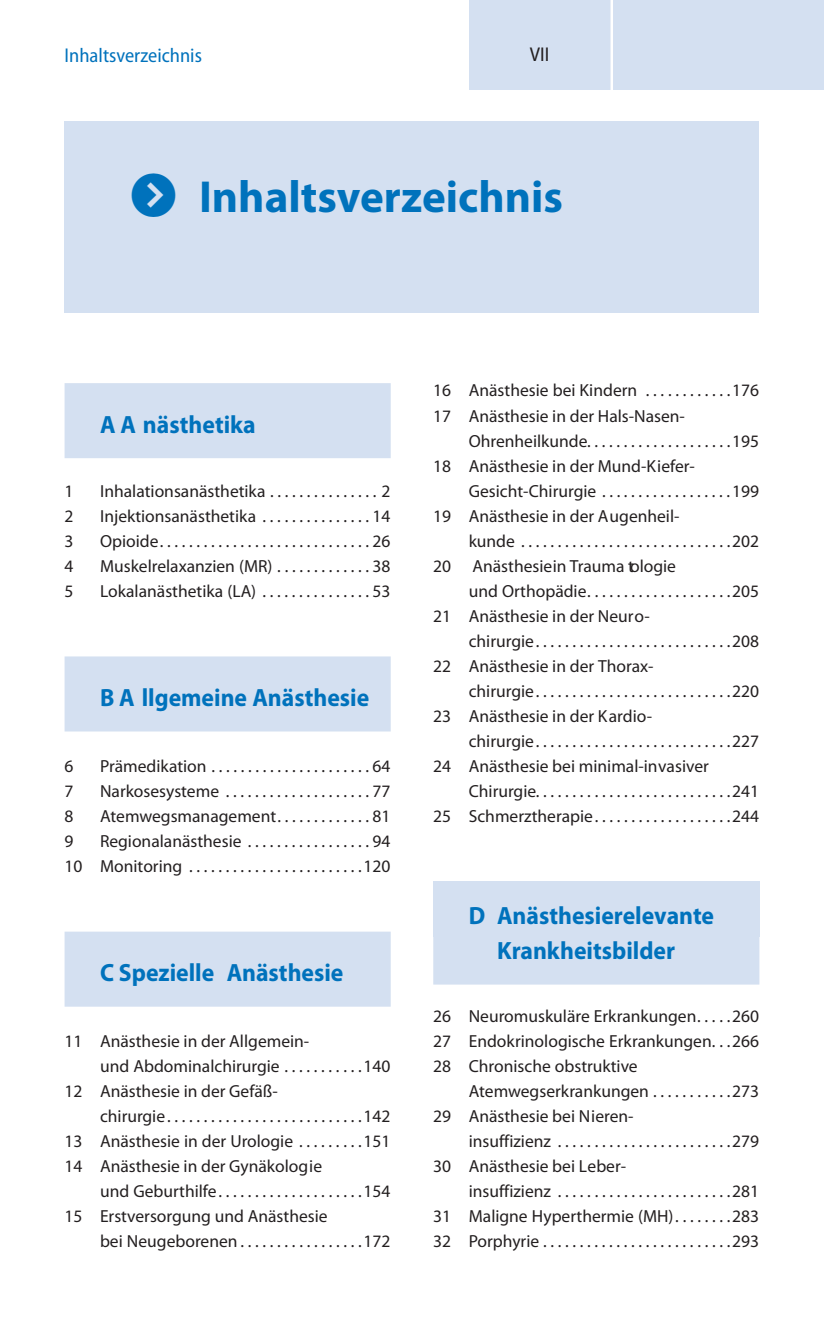
<style>
.page{position:relative;width:824px;height:1343px;background:#fff}
.page>*{position:absolute;margin:0;border:0;box-sizing:border-box;transform-origin:0 0}
.t1{font:700 45px "Myriad Pro";color:#0072bc}
.t2{font:700 25px/35px "Myriad Pro";color:#0072bc;text-align:center;scale:.95 1}
.t3{font:semi-condensed 20px "Myriad Pro";color:#0072bc}
.t4{font:semi-condensed 20px "Myriad Pro";color:#231f20}
.t5{font:17.5px/25px "Myriad Pro";color:#231f20}
.s1{font-family:"S Buttons";font-weight:400;font-size:35px}
</style>
<div class="page">
<div style="left:433px;top:881px;width:326px;height:55px;background:#d4e0f1"></div>
<div style="left:468px;top:0;width:356px;height:89px;background:#d4e0f1"></div>
<hr style="left:610px;top:0;width:3px;height:100px;background:#fff">
<div style="left:65px;top:121px;width:694px;height:192px;background:#d4e0f1"></div>
<div style="left:65px;top:383px;width:326px;height:75px;background:#d4e0f1"></div>
<div style="left:65px;top:656px;width:326px;height:75px;background:#d4e0f1"></div>
<div style="left:65px;top:931px;width:326px;height:75px;background:#d4e0f1"></div>
<div style="left:433px;top:909px;width:326px;height:75px;background:#d4e0f1"></div>
<p class="t3" style="left:65px;top:47px;width:139px">Inhaltsverzeichnis</p>
<p class="t4" style="left:530px;top:47px;width:21px">VII</p>
<h1 class="t1" style="left:135px;top:167px;width:429px"><span class="s1">&gt;</span> Inhaltsverzeichnis</h1>
<h2 class="t2" style="left:100px;top:406px;width:165px">A A nästhetika</h2>
<p class="t5" style="left:65px;top:478px;width:10px">1</p>
<p class="t5" style="left:100px;top:478px;width:292px">Inhalationsanästhetika . . . . . . . . . . . . . . . 2</p>
<p class="t5" style="left:65px;top:503px;width:10px">2</p>
<p class="t5" style="left:100px;top:503px;width:292px">Injektionsanästhetika . . . . . . . . . . . . . . . 14</p>
<p class="t5" style="left:65px;top:528px;width:10px">3</p>
<p class="t5" style="left:100px;top:528px;width:292px">Opioide . . . . . . . . . . . . . . . . . . . . . . . . . . . . . 26</p>
<p class="t5" style="left:65px;top:553px;width:10px">4</p>
<p class="t5" style="left:100px;top:553px;width:292px">Muskelrelaxanzien (MR) . . . . . . . . . . . . . 38</p>
<p class="t5" style="left:65px;top:578px;width:10px">5</p>
<p class="t5" style="left:100px;top:578px;width:292px">Lokalanästhetika (LA) . . . . . . . . . . . . . . . 53</p>
<h2 class="t2" style="left:100px;top:679px;width:285px">B A llgemeine Anästhesie</h2>
<p class="t5" style="left:65px;top:753px;width:10px">6</p>
<p class="t5" style="left:100px;top:753px;width:292px">Prämedikation . . . . . . . . . . . . . . . . . . . . . . 64</p>
<p class="t5" style="left:65px;top:778px;width:10px">7</p>
<p class="t5" style="left:100px;top:778px;width:292px">Narkosesysteme . . . . . . . . . . . . . . . . . . . . 77</p>
<p class="t5" style="left:65px;top:803px;width:10px">8</p>
<p class="t5" style="left:100px;top:803px;width:292px">Atemwegsmanagement . . . . . . . . . . . . . 81</p>
<p class="t5" style="left:65px;top:828px;width:10px">9</p>
<p class="t5" style="left:65px;top:828px;width:327px;text-align:right">Regionalanästhesie . . . . . . . . . . . . . . . . . 94<br>10 Monitoring . . . . . . . . . . . . . . . . . . . . . . . .120</p>
<h2 class="t2" style="left:100px;top:954px;width:258px">C Spezielle Anästhesie</h2>
<p class="t5" style="left:65px;top:1028px;width:246px">11 Anästhesie in der Allgemein-</p>
<p class="t5" style="left:100px;top:1053px;width:292px">und Abdominalchirurgie . . . . . . . . . . .140</p>
<p class="t5" style="left:65px;top:1078px;width:215px">12 Anästhesie in der Gefäß-</p>
<p class="t5" style="left:100px;top:1103px;width:292px">chirurgie . . . . . . . . . . . . . . . . . . . . . . . . . . .142</p>
<p class="t5" style="left:65px;top:1128px;width:327px">13 Anästhesie in der Urologie . . . . . . . . .151</p>
<p class="t5" style="left:65px;top:1153px;width:259px">14 Anästhesie in der Gynäkologie</p>
<p class="t5" style="left:100px;top:1178px;width:292px">und Geburthilfe . . . . . . . . . . . . . . . . . . . .154</p>
<p class="t5" style="left:65px;top:1203px;width:264px">15 Erstversorgung und Anästhesie</p>
<p class="t5" style="left:100px;top:1228px;width:292px">bei Neugeborenen . . . . . . . . . . . . . . . . .172</p>
<p class="t5" style="left:433px;top:378px;width:327px">16 Anästhesie bei Kindern . . . . . . . . . . . .176<br>17 Anästhesie in der Hals-Nasen-</p>
<p class="t5" style="left:433px;top:428px;width:327px;text-indent:35px">Ohrenheilkunde. . . . . . . . . . . . . . . . . . . .195<br>18 Anästhesie in der Mund-Kiefer-</p>
<p class="t5" style="left:433px;top:478px;width:327px;text-indent:35px">Gesicht-Chirurgie . . . . . . . . . . . . . . . . . .199<br>19 Anästhesie in der Augenheil-</p>
<p class="t5" style="left:433px;top:528px;width:327px;text-indent:35px">kunde . . . . . . . . . . . . . . . . . . . . . . . . . . . . .202<br>20 Anästhesie in Trauma tologie</p>
<p class="t5" style="left:433px;top:578px;width:327px;text-indent:35px">und Orthopädie . . . . . . . . . . . . . . . . . . . .205<br>21 Anästhesie in der Neuro-</p>
<p class="t5" style="left:433px;top:628px;width:327px;text-indent:35px">chirurgie . . . . . . . . . . . . . . . . . . . . . . . . . . .208<br>22 Anästhesie in der Thorax-</p>
<p class="t5" style="left:433px;top:678px;width:327px;text-indent:35px">chirurgie . . . . . . . . . . . . . . . . . . . . . . . . . . .220<br>23 Anästhesie in der Kardio-</p>
<p class="t5" style="left:433px;top:728px;width:327px;text-indent:35px">chirurgie . . . . . . . . . . . . . . . . . . . . . . . . . . .227<br>24 Anästhesie bei minimal-invasiver</p>
<p class="t5" style="left:433px;top:778px;width:327px;text-align:right">Chirurgie. . . . . . . . . . . . . . . . . . . . . . . . . . .241<br>25 Schmerztherapie . . . . . . . . . . . . . . . . . . .244</p>
<h2 class="t2" style="left:468px;top:897px;width:260px">D Anästhesierelevante<br>Krankheitsbilder</h2>
<p class="t5" style="left:433px;top:1003px;width:327px;text-align:justify">26 Neuromuskuläre Erkrankungen . . . . .260<br>27 Endokrinologische Erkrankungen . . .266<br>28 Chronische obstruktive</p>
<p class="t5" style="left:433px;top:1078px;width:327px;text-indent:35px">Atemwegserkrankungen . . . . . . . . . . .273<br>29 Anästhesie bei Nieren-</p>
<p class="t5" style="left:433px;top:1128px;width:327px;text-indent:35px">insuffizienz . . . . . . . . . . . . . . . . . . . . . . . .279<br>30 Anästhesie bei Leber-</p>
<p class="t5" style="left:433px;top:1178px;width:327px;text-align:justify;text-indent:35px">insuffizienz . . . . . . . . . . . . . . . . . . . . . . . .281<br>31 Maligne Hyperthermie (MH) . . . . . . . .283<br>32 Porphyrie . . . . . . . . . . . . . . . . . . . . . . . . . .293</p>
</div>
